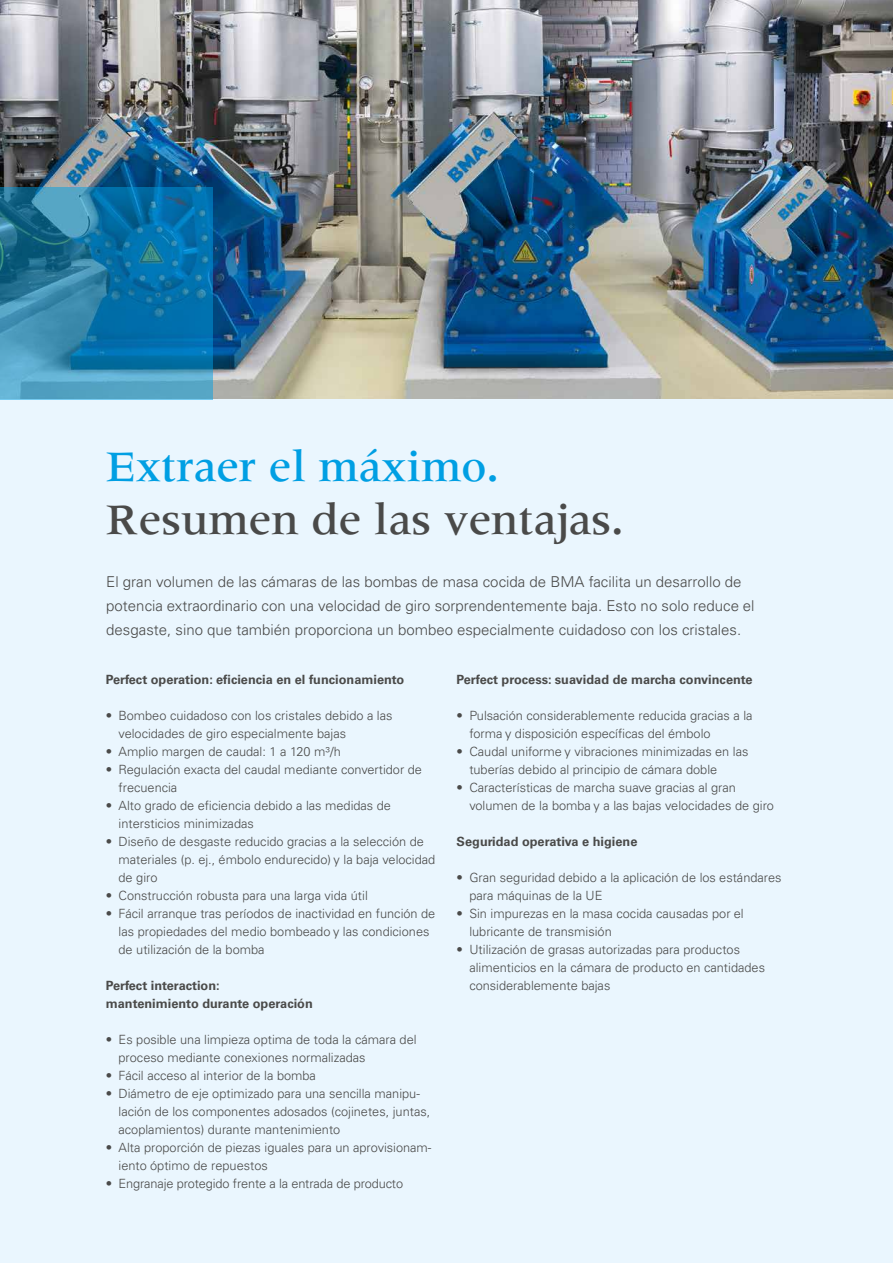
<style>
.page{position:relative;width:893px;height:1263px;background:#fff}
.page>*{position:absolute;margin:0;border:0;box-sizing:border-box;transform-origin:0 0}
.t1{font:500 45px "Meridien LT Std";color:#4a4a49}
.t2{font:500 45px "Meridien LT Std";color:#009fe3}
.t3{font:300 15px/24px "Univers LT Pro 45";color:#4a4a49}
.t4{font:300 12.75px/18px "Univers LT Pro 45";color:#4a4a49}
.t5{font:700 12.75px/18px "Univers LT Pro 65";color:#4a4a49}
</style>
<div class="page">
<img style="left:1px;top:0;width:892px;height:399px">
<div style="left:0;top:400px;width:893px;height:863px;background:#eaf6fe"></div>
<hr style="left:892px;top:612px;width:1px;height:651px;background:#f6f6f6">
<svg style="left:0;top:187px;width:213px;height:213px;background:#227fac"></svg>
<hr style="left:892px;top:400px;width:1px;height:212px;background:#fff">
<h1 class="t2" style="left:106px;top:442px;width:394px">Extraer el máximo.</h1>
<h1 class="t1" style="left:106px;top:495px;width:519px">Resumen de las ventajas.</h1>
<p class="t3" style="left:106px;top:570px;width:650px">El gran volumen de las cámaras de las bombas de masa cocida de BMA facilita un desarrollo de potencia extraordinario con una velocidad de giro sorprendentemente baja. Esto no solo reduce el desgaste, sino que también proporciona un bombeo especialmente cuidadoso con los cristales.</p>
<p class="t5" style="left:106px;top:670px;width:300px">Perfect operation: eficiencia en el funcionamiento</p>
<p class="t4" style="left:119px;top:706px;width:275px;text-indent:-13px">• Bombeo cuidadoso con los cristales debido a las velocidades de giro especialmente bajas</p>
<p class="t4" style="left:106px;top:742px;width:236px">• Amplio margen de caudal: 1 a 120 m³/h</p>
<p class="t4" style="left:119px;top:760px;width:305px;text-indent:-13px">• Regulación exacta del caudal mediante convertidor de frecuencia</p>
<p class="t4" style="left:119px;top:796px;width:274px;text-indent:-13px">• Alto grado de eficiencia debido a las medidas de intersticios minimizadas</p>
<p class="t4" style="left:119px;top:832px;width:318px;text-indent:-13px">• Diseño de desgaste reducido gracias a la selección de materiales (p. ej., émbolo endurecido) y la baja velocidad de giro</p>
<p class="t4" style="left:106px;top:886px;width:263px">• Construcción robusta para una larga vida útil</p>
<p class="t4" style="left:119px;top:904px;width:318px;text-indent:-13px">• Fácil arranque tras períodos de inactividad en función de las propiedades del medio bombeado y las condiciones de utilización de la bomba</p>
<p class="t5" style="left:106px;top:976px;width:209px">Perfect interaction: mantenimiento durante operación</p>
<p class="t4" style="left:119px;top:1030px;width:300px;text-indent:-13px">• Es posible una limpieza optima de toda la cámara del proceso mediante conexiones normalizadas</p>
<p class="t4" style="left:106px;top:1066px;width:212px">• Fácil acceso al interior de la bomba</p>
<p class="t4" style="left:119px;top:1084px;width:313px;text-indent:-13px">• Diámetro de eje optimizado para una sencilla manipu‑ lación de los componentes adosados (cojinetes, juntas, acoplamientos) durante mantenimiento</p>
<p class="t4" style="left:119px;top:1138px;width:314px;text-indent:-13px">• Alta proporción de piezas iguales para un aprovisionam‑ iento óptimo de repuestos</p>
<p class="t4" style="left:106px;top:1174px;width:299px">• Engranaje protegido frente a la entrada de producto</p>
<p class="t5" style="left:457px;top:670px;width:298px">Perfect process: suavidad de marcha convincente</p>
<p class="t4" style="left:469px;top:706px;width:285px;text-indent:-13px">• Pulsación considerablemente reducida gracias a la forma y disposición específicas del émbolo</p>
<p class="t4" style="left:469px;top:742px;width:281px;text-indent:-13px">• Caudal uniforme y vibraciones minimizadas en las tuberías debido al principio de cámara doble</p>
<p class="t4" style="left:469px;top:778px;width:306px;text-indent:-13px">• Características de marcha suave gracias al gran volumen de la bomba y a las bajas velocidades de giro</p>
<p class="t5" style="left:457px;top:832px;width:182px">Seguridad operativa e higiene</p>
<p class="t4" style="left:469px;top:868px;width:314px;text-indent:-13px">• Gran seguridad debido a la aplicación de los estándares para máquinas de la UE</p>
<p class="t4" style="left:469px;top:904px;width:276px;text-indent:-13px">• Sin impurezas en la masa cocida causadas por el lubricante de transmisión</p>
<p class="t4" style="left:469px;top:940px;width:297px;text-indent:-13px">• Utilización de grasas autorizadas para productos alimenticios en la cámara de producto en cantidades considerablemente bajas</p>
</div>
